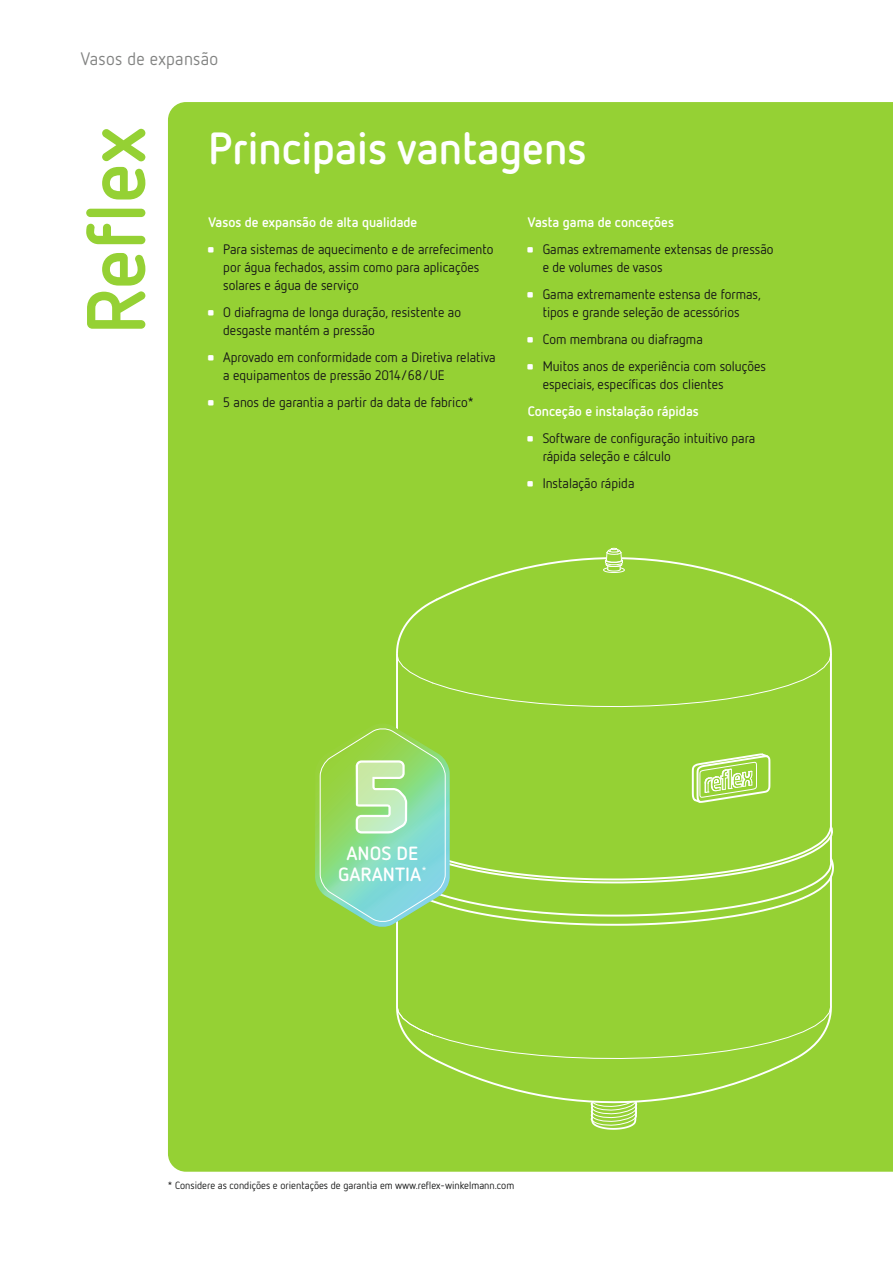
<style>
.page{position:relative;width:893px;height:1263px;background:#fff}
.page>*{position:absolute;margin:0;border:0;box-sizing:border-box;transform-origin:0 0}
.t1{font:700 82.05px "Netto OT";color:#95d134}
.t2{font:700 45px "Netto OT";color:#fff}
.t3{font:700 19.05px "Netto Pro";color:#fff}
.t4{font:18px "Netto OT";letter-spacing:.015em;color:#818281}
.t5{font:13.8px/18px "Netto OT";color:#151616}
.t6{font:700 13.8px "Netto OT";color:#fff}
.t7{font:10.5px "Netto OT";color:#151616}
.t8{font:700 3.75px "Netto Icons OT";color:#fff}
</style>
<div class="page">
<div style="left:168px;top:102px;width:725px;height:1070px;background:#95d134"></div>
<hr style="left:830px;top:654px;width:2px;height:173px;background:#fff">
<hr style="left:830px;top:876px;width:2px;height:130px;background:#fff">
<hr style="left:396px;top:878px;width:2px;height:128px;background:#fff">
<hr style="left:396px;top:654px;width:2px;height:173px;background:#fff">
<div style="left:395px;top:548px;width:438px;height:159px;background:#95d134"></div>
<div style="left:395px;top:1005px;width:438px;height:126px;background:#95d134"></div>
<svg style="left:315px;top:723px;width:521px;height:205px"></svg>
<h3 class="t4" style="left:81px;top:48px;width:139px">Vasos de expansão</h3>
<h1 class="t1" style="left:64px;top:334px;width:209px;rotate:-90deg">Reflex</h1>
<h2 class="t2" style="left:208px;top:119px;width:380px">Principais vantagens</h2>
<p class="t6" style="left:208px;top:213px;width:211px">Vasos de expansão de alta qualidade</p>
<p class="t8" style="left:208px;top:247px;width:6px">Z</p>
<p class="t5" style="left:223px;top:239px;width:272px">Para sistemas de aquecimento e de arrefecimento por água fechados, assim como para aplicações solares e água de serviço</p>
<p class="t8" style="left:208px;top:310px;width:6px">Z</p>
<p class="t5" style="left:223px;top:302px;width:239px">O diafragma de longa duração, resistente ao desgaste mantém a pressão</p>
<p class="t8" style="left:208px;top:355px;width:6px">Z</p>
<p class="t5" style="left:223px;top:347px;width:274px">Aprovado em conformidade com a Diretiva relativa a equipamentos de pressão 2014/68/UE</p>
<p class="t8" style="left:208px;top:400px;width:6px">Z</p>
<p class="t5" style="left:223px;top:392px;width:252px">5 anos de garantia a partir da data de fabrico*</p>
<p class="t6" style="left:528px;top:213px;width:148px">Vasta gama de conceções</p>
<p class="t8" style="left:528px;top:247px;width:6px">Z</p>
<p class="t5" style="left:543px;top:239px;width:232px">Gamas extremamente extensas de pressão e de volumes de vasos</p>
<p class="t8" style="left:528px;top:292px;width:6px">Z</p>
<p class="t5" style="left:543px;top:284px;width:220px">Gama extremamente estensa de formas, tipos e grande seleção de acessórios</p>
<p class="t8" style="left:528px;top:337px;width:6px">Z</p>
<p class="t5" style="left:543px;top:329px;width:162px">Com membrana ou diafragma</p>
<p class="t8" style="left:528px;top:364px;width:6px">Z</p>
<p class="t5" style="left:543px;top:356px;width:225px">Muitos anos de experiência com soluções especiais, específicas dos clientes</p>
<p class="t6" style="left:528px;top:402px;width:172px">Conceção e instalação rápidas</p>
<p class="t8" style="left:528px;top:436px;width:6px">Z</p>
<p class="t5" style="left:543px;top:428px;width:214px">Software de configuração intuitivo para rápida seleção e cálculo</p>
<p class="t8" style="left:528px;top:481px;width:6px">Z</p>
<p class="t5" style="left:543px;top:473px;width:93px">Instalação rápida</p>
<h3 class="t3" style="left:346px;top:840px;width:73px">ANOS DE</h3>
<h3 class="t3" style="left:338px;top:861px;width:90px">GARANTIA<sup>*</sup></h3>
<p class="t7" style="left:168px;top:1179px;width:348px">* Considere as condições e orientações de garantia em www.reflex-winkelmann.com</p>
</div>
